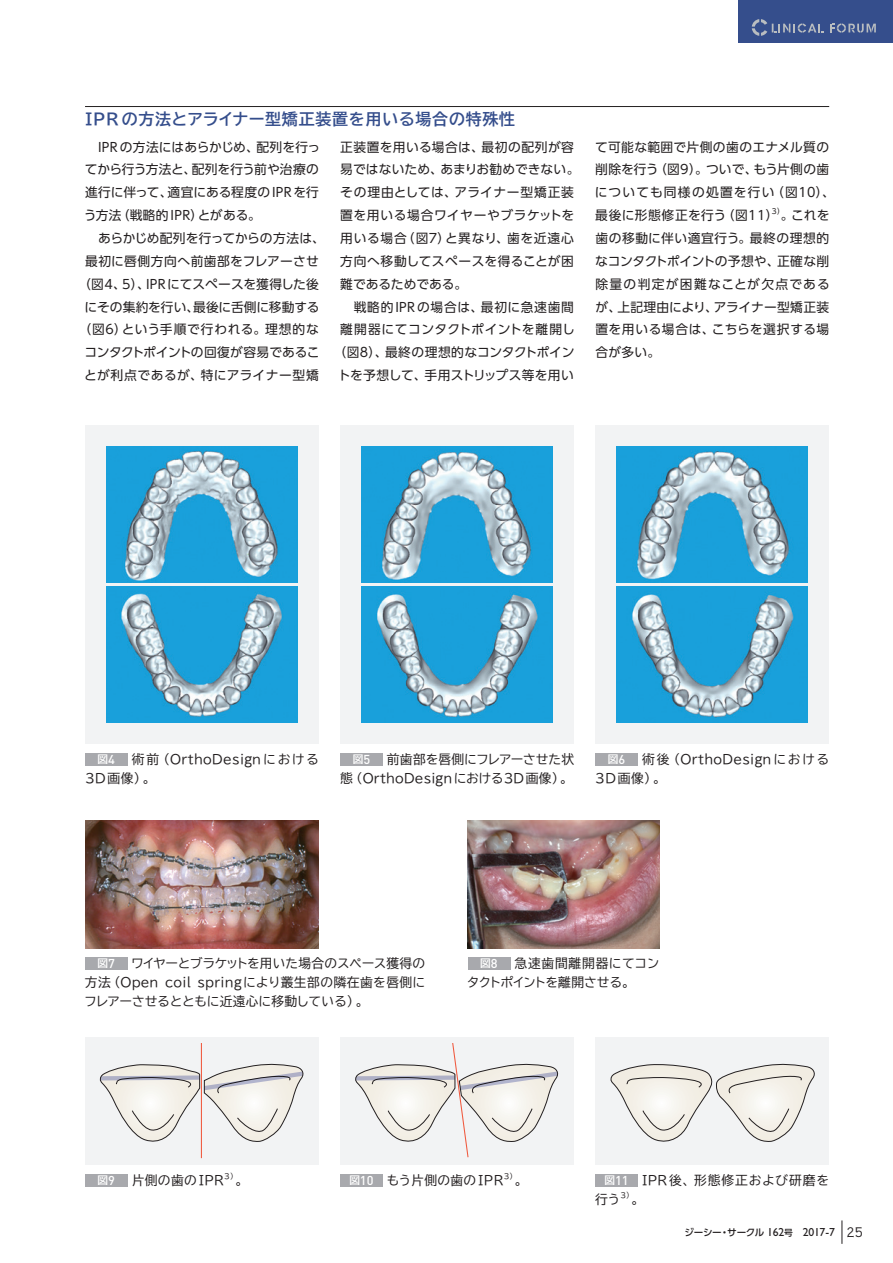
<style>
.page{position:relative;width:893px;height:1263px;background:#fff}
.page>*{position:absolute;margin:0;border:0;box-sizing:border-box;transform-origin:0 0}
.t1{font:700 15.9px "TBUD Go Std";letter-spacing:.05em;color:#354e8c}
.t2{font:12.75px/22.8px "UD Shin Go Pr 6 N";letter-spacing:.025em;color:#231f20}
.t3{font:12.75px/19.2px "TBUD Go Std";letter-spacing:.025em;color:#231f20}
.t4{font:12.75px "UD Shin Go Pr 6 N";color:#231f20}
.t5{font:12.75px/19.2px "TBUD Go Std";letter-spacing:.005em;color:#231f20;text-align:right}
.t6{font:12.75px "UD Shin Go Pr 6 N";letter-spacing:.05em;color:#231f20}
.t7{font:12.75px/19.2px "TBUD Go Std";color:#231f20}
.t8{font:12.75px "UD Shin Go Pr 6 N";letter-spacing:.005em;color:#231f20}
.t9{font:12.75px "UD Shin Go Pr 6 N";letter-spacing:-.01em;color:#231f20}
.t10{font:12.75px "UD Shin Go Pr 6 N";letter-spacing:.065em;color:#231f20}
.t11{font:12.75px "UD Shin Go Pr 6 N";letter-spacing:-.02em;color:#231f20}
.t12{font:12.75px "UD Shin Go Pr 6 N";letter-spacing:.06em;color:#231f20}
.t13{font:12.75px "UD Shin Go Pr 6 N";letter-spacing:.045em;color:#231f20}
.t14{font:12.75px "TBUD Go Std";letter-spacing:.07em;color:#231f20}
.t15{font:12.75px "UD Shin Go Pr 6 N";letter-spacing:-.005em;color:#231f20}
.t16{font:500 12.75px "DINOT";color:#fff}
.t17{font:700 10.65px "TBUD Go Std";color:#fff}
.t18{font:500 9.6px "UD Shin Go Pro";letter-spacing:-.045em;color:#231f20}
.t19{font:7.5px "TBUD Go Std";color:#231f20}
.t20{font:7.5px "UD Shin Go Pr 6 N";color:#231f20}
.s1{font-family:"UD Shin Go Pr 6 N"}
.s2{font-family:"DINOT";font-weight:500;font-size:12.75px}
.s3{font-family:"TBUD Go Std";font-weight:700;font-size:10.65px}
.s4{font-family:"Gill Sans Std";font-weight:400;font-size:11.7px}
.s5{font-size:8.7px}
.s6{font-family:"Copperplate Gothic Std 29 AB";font-weight:400;font-size:13.35px}
</style>
<div class="page">
<hr style="left:0;top:81px;width:1px;height:242px;background:#e8e9ea">
<svg style="left:0;top:81px;width:1px;height:238px"></svg>
<div style="left:85px;top:425px;width:234px;height:319px;background:#f2f3f4"></div>
<div style="left:340px;top:425px;width:234px;height:319px;background:#f2f3f4"></div>
<div style="left:595px;top:425px;width:234px;height:319px;background:#f2f3f4"></div>
<hr style="left:85px;top:106px;width:744px;height:1px;background:#231f20">
<div style="left:85px;top:753px;width:43px;height:12px;background:#a8a9ad"></div>
<div style="left:85px;top:957px;width:43px;height:12px;background:#a8a9ad"></div>
<div style="left:468px;top:957px;width:42px;height:12px;background:#a8a9ad"></div>
<div style="left:85px;top:1174px;width:43px;height:12px;background:#a8a9ad"></div>
<div style="left:340px;top:1174px;width:43px;height:12px;background:#a8a9ad"></div>
<div style="left:595px;top:1174px;width:43px;height:12px;background:#a8a9ad"></div>
<div style="left:340px;top:753px;width:43px;height:12px;background:#a8a9ad"></div>
<div style="left:595px;top:753px;width:43px;height:12px;background:#a8a9ad"></div>
<img style="left:106px;top:446px;width:192px;height:137px">
<img style="left:361px;top:446px;width:192px;height:137px">
<img style="left:617px;top:446px;width:191px;height:137px">
<img style="left:106px;top:587px;width:192px;height:136px">
<img style="left:361px;top:587px;width:192px;height:136px">
<img style="left:617px;top:587px;width:191px;height:136px">
<img style="left:85px;top:821px;width:234px;height:127px">
<img style="left:468px;top:821px;width:191px;height:127px">
<div style="left:85px;top:1037px;width:234px;height:128px;background:#f2f3f4"></div>
<div style="left:340px;top:1037px;width:234px;height:128px;background:#f2f3f4"></div>
<div style="left:595px;top:1037px;width:234px;height:128px;background:#f2f3f4"></div>
<svg style="left:99px;top:1062px;width:205px;height:82px"></svg>
<hr style="left:201px;top:1044px;width:1px;height:114px;background:#f0593e">
<svg style="left:355px;top:1044px;width:204px;height:114px"></svg>
<svg style="left:610px;top:1063px;width:205px;height:79px"></svg>
<div style="left:739px;top:0;width:154px;height:43px;background:#354e8c"></div>
<svg style="left:830px;top:23px;width:46px;height:10px"></svg>
<svg style="left:752px;top:19px;width:71px;height:17px"></svg>
<svg style="left:842px;top:1220px;width:1px;height:24px"></svg>
<p class="t1" style="left:85px;top:106px;width:432px">IPR の方法とアライナー型矯正装置を用いる場合の特殊性</p>
<p class="t2" style="left:85px;top:135px;width:237px">　IPRの方法にはあらかじめ、配列を行っ</p>
<p class="t4" style="left:85px;top:159px;width:236px">てから行う方法と、配列を行う前や治療の</p>
<p class="t4" style="left:85px;top:182px;width:235px">進行に伴って、適宜にある程度のIPRを行</p>
<p class="t2" style="left:84px;top:204px;width:179px">う方法（戦略的IPR）とがある。</p>
<p class="t4" style="left:85px;top:228px;width:241px">　あらかじめ配列を行ってからの方法は、</p>
<p class="t2" style="left:85px;top:249px;width:235px">最初に唇側方向へ前歯部をフレアーさせ</p>
<p class="t2" style="left:78px;top:272px;width:242px">（図4、5）、IPRにてスペースを獲得した後</p>
<p class="t9" style="left:85px;top:296px;width:236px">にその集約を行い、最後に舌側に移動する</p>
<p class="t10" style="left:79px;top:319px;width:242px">（図6）という手順で行われる。理想的な</p>
<p class="t11" style="left:85px;top:342px;width:237px">コンタクトポイントの回復が容易であるこ</p>
<p class="t2" style="left:84px;top:364px;width:236px">とが利点であるが、特にアライナー型矯</p>
<p class="t13" style="left:340px;top:136px;width:235px">正装置を用いる場合は、最初の配列が容</p>
<p class="t4" style="left:340px;top:159px;width:241px">易ではないため、あまりお勧めできない。</p>
<p class="t6" style="left:340px;top:182px;width:235px">その理由としては、アライナー型矯正装</p>
<p class="t2" style="left:340px;top:204px;width:236px">置を用いる場合ワイヤーやブラケットを</p>
<p class="t6" style="left:340px;top:228px;width:235px">用いる場合（図7）と異なり、歯を近遠心</p>
<p class="t2" style="left:340px;top:249px;width:235px">方向へ移動してスペースを得ることが困</p>
<p class="t15" style="left:340px;top:274px;width:129px">難であるためである。</p>
<p class="t12" style="left:340px;top:296px;width:235px">　戦略的IPRの場合は、最初に急速歯間</p>
<p class="t2" style="left:340px;top:318px;width:236px">離開器にてコンタクトポイントを離開し</p>
<p class="t8" style="left:333px;top:342px;width:243px">（図8）、最終の理想的なコンタクトポイン</p>
<p class="t2" style="left:338px;top:364px;width:238px">トを予想して、手用ストリップス等を用い</p>
<p class="t2" style="left:595px;top:135px;width:241px">て可能な範囲で片側の歯のエナメル質の削除を行う（図9）。ついで、もう片側の歯についても同様の処置を行い（図10）、最後に形態修正を行う（図11）。これを</p>
<p class="t20" style="left:772px;top:205px;width:14px">3）</p>
<p class="t2" style="left:595px;top:226px;width:236px;text-align:justify">歯の移動に伴い適宜行う。最終の理想的なコンタクトポイントの予想や、正確な削除量の判定が困難なことが欠点であるが、上記理由により、アライナー型矯正装置を用いる場合は、こちらを選択する場合が多い。</p>
<p class="t3" style="left:85px;top:749px;width:235px;text-indent:47px">術前（OrthoDesi<span class="s1">g</span>nにおける<br>3D画像）。</p>
<p class="t17" style="left:98px;top:750px;width:19px">図<span class="s2">4</span></p>
<p class="t5" style="left:340px;top:749px;width:235px">前歯部を唇側にフレアーさせた状<br>態（OrthoDesi<span class="s1">g</span>nにおける3D画像）。</p>
<p class="t3" style="left:595px;top:749px;width:235px;text-indent:47px">術後（OrthoDesi<span class="s1">g</span>nにおける<br>3D画像）。</p>
<p class="t17" style="left:353px;top:750px;width:19px">図<span class="s2">5</span></p>
<p class="t17" style="left:608px;top:750px;width:19px">図<span class="s2">6</span></p>
<p class="t3" style="left:84px;top:953px;width:343px;text-align:justify;text-indent:47px">ワイヤーとブラケットを用いた場合のスペース獲得の方法（Open coil sprin<span class="s1">g</span>により叢生部の隣在歯を唇側にフレアーさせるとともに近遠心に移動している）。</p>
<p class="t7" style="left:467px;top:953px;width:194px;text-indent:48px">急速歯間離開器にてコンタクトポイントを離開させる。</p>
<p class="t17" style="left:98px;top:954px;width:19px">図<span class="s2">7</span></p>
<p class="t17" style="left:480px;top:954px;width:19px">図<span class="s2">8</span></p>
<p class="t3" style="left:132px;top:1170px;width:94px">片側の歯の IPR</p>
<p class="t19" style="left:224px;top:1170px;width:15px">3）</p>
<p class="t3" style="left:235px;top:1170px;width:14px">。</p>
<p class="t3" style="left:387px;top:1170px;width:118px">もう片側の歯の IPR</p>
<p class="t19" style="left:504px;top:1170px;width:15px">3）</p>
<p class="t3" style="left:515px;top:1170px;width:14px">。</p>
<p class="t14" style="left:642px;top:1169px;width:189px">IPR後、形態修正および研磨を</p>
<p class="t3" style="left:595px;top:1189px;width:27px">行う</p>
<p class="t19" style="left:620px;top:1189px;width:15px">3）</p>
<p class="t17" style="left:98px;top:1171px;width:19px">図<span class="s2">9</span></p>
<p class="t16" style="left:349px;top:1171px;width:26px"><span class="s3">図</span>10</p>
<p class="t16" style="left:604px;top:1171px;width:26px"><span class="s3">図</span>11</p>
<p class="t3" style="left:631px;top:1189px;width:14px">。</p>
<p class="t18" style="left:684px;top:1225px;width:180px">ジーシー・サークル <span class="s4">162</span><span class="s5">号</span> <span class="s4">2017-7</span> <span class="s6">25</span></p>
</div>
